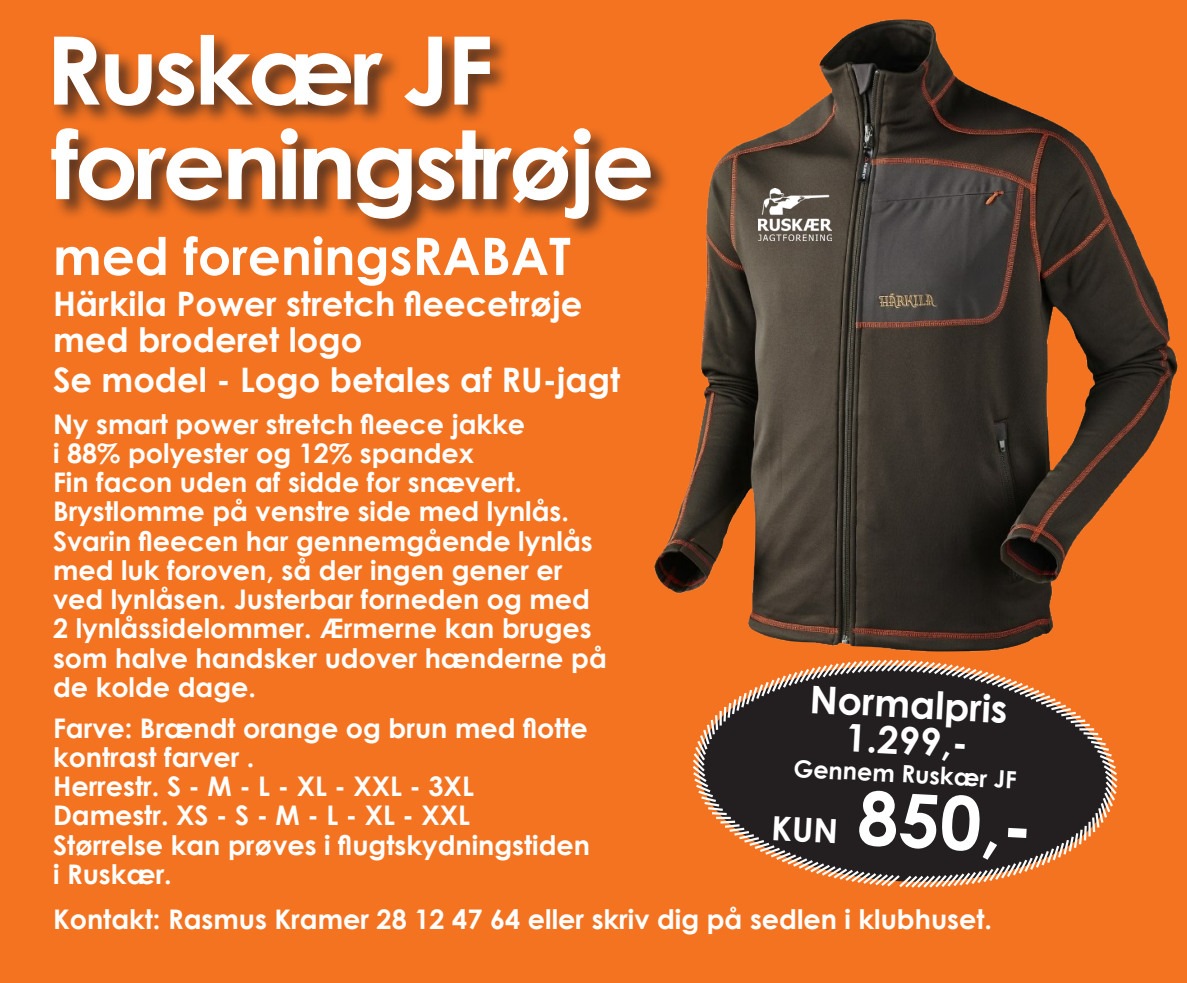
<style>
.page{position:relative;width:1187px;height:983px;background:#fff}
.page>*{position:absolute;margin:0;border:0;box-sizing:border-box;transform-origin:0 0}
.t1{font:700 94.5px "Century Gothic";letter-spacing:-.04em;color:#fff;scale:1.05 1}
.t2{font:700 73.8px "Century Gothic";color:#fff}
.t3{font:700 51.75px "Century Gothic";color:#fff}
.t4{font:700 38.02px "Century Gothic";color:#fff}
.t5{font:700 33.75px "Century Gothic";color:#fff}
.t6{font:700 27px "Century Gothic";color:#fff}
.t7{font:700 23.85px "Century Gothic";color:#fff}
.s1{font-size:33.3px}
</style>
<div class="page">
<div style="left:0;top:0;width:1186px;height:982px;background:#f47321"></div>
<img style="left:654px;top:19px;width:524px;height:633px">
<div style="left:49px;top:32px;width:622px;height:208px;background:#231f20;opacity:.75"></div>
<svg style="left:692px;top:659px;width:426px;height:229px"></svg>
<img style="left:758px;top:189px;width:73px;height:51px">
<p class="t1" style="left:45px;top:11px;width:429px">Ruskær JF</p>
<p class="t1" style="left:51px;top:105px;width:576px">foreningstrøje</p>
<p class="t3" style="left:53px;top:223px;width:519px">med foreningsRABAT</p>
<p class="t5" style="left:53px;top:282px;width:531px">Härkila Power stretch fleecetrøje</p>
<p class="t5" style="left:53px;top:318px;width:311px">med broderet logo</p>
<p class="t5" style="left:53px;top:358px;width:568px">Se model - Logo betales af RU-jagt</p>
<p class="t6" style="left:53px;top:406px;width:473px">Ny smart power stretch fleece jakke</p>
<p class="t6" style="left:53px;top:436px;width:422px">i 88% polyester og 12% spandex</p>
<p class="t6" style="left:53px;top:465px;width:470px">Fin facon uden af sidde for snævert.</p>
<p class="t6" style="left:53px;top:494px;width:517px">Brystlomme på venstre side med lynlås.</p>
<p class="t6" style="left:53px;top:523px;width:541px">Svarin fleecen har gennemgående lynlås</p>
<p class="t6" style="left:53px;top:553px;width:511px">med luk foroven, så der ingen gener er</p>
<p class="t6" style="left:53px;top:582px;width:538px">ved lynlåsen. Justerbar forneden og med</p>
<p class="t6" style="left:53px;top:611px;width:540px">2 lynlåssidelommer. Ærmerne kan bruges</p>
<p class="t6" style="left:53px;top:640px;width:555px">som halve handsker udover hænderne på</p>
<p class="t6" style="left:53px;top:670px;width:205px">de kolde dage.</p>
<p class="t6" style="left:53px;top:710px;width:536px">Farve: Brændt orange og brun med flotte</p>
<p class="t6" style="left:53px;top:739px;width:203px">kontrast farver .</p>
<p class="t6" style="left:53px;top:769px;width:422px">Herrestr. S - M - L - XL - XXL - 3XL</p>
<p class="t6" style="left:53px;top:798px;width:418px">Damestr. XS - S - M - L - XL - XXL</p>
<p class="t6" style="left:53px;top:827px;width:538px">Størrelse kan prøves i flugtskydningstiden</p>
<p class="t6" style="left:53px;top:856px;width:120px">i Ruskær.</p>
<p class="t6" style="left:53px;top:901px;width:940px">Kontakt: Rasmus Kramer 28 12 47 64 eller skriv dig på sedlen i klubhuset.</p>
<p class="t4" style="left:811px;top:674px;width:200px;rotate:3deg">Normalpris</p>
<p class="t4" style="left:846px;top:713px;width:124px;rotate:3deg">1.299,-</p>
<p class="t7" style="left:794px;top:753px;width:225px;rotate:3deg">Gennem Ruskær JF</p>
<p class="t2" style="left:774px;top:766px;width:263px;rotate:3deg"><span class="s1">KUN</span> 850,-</p>
</div>
